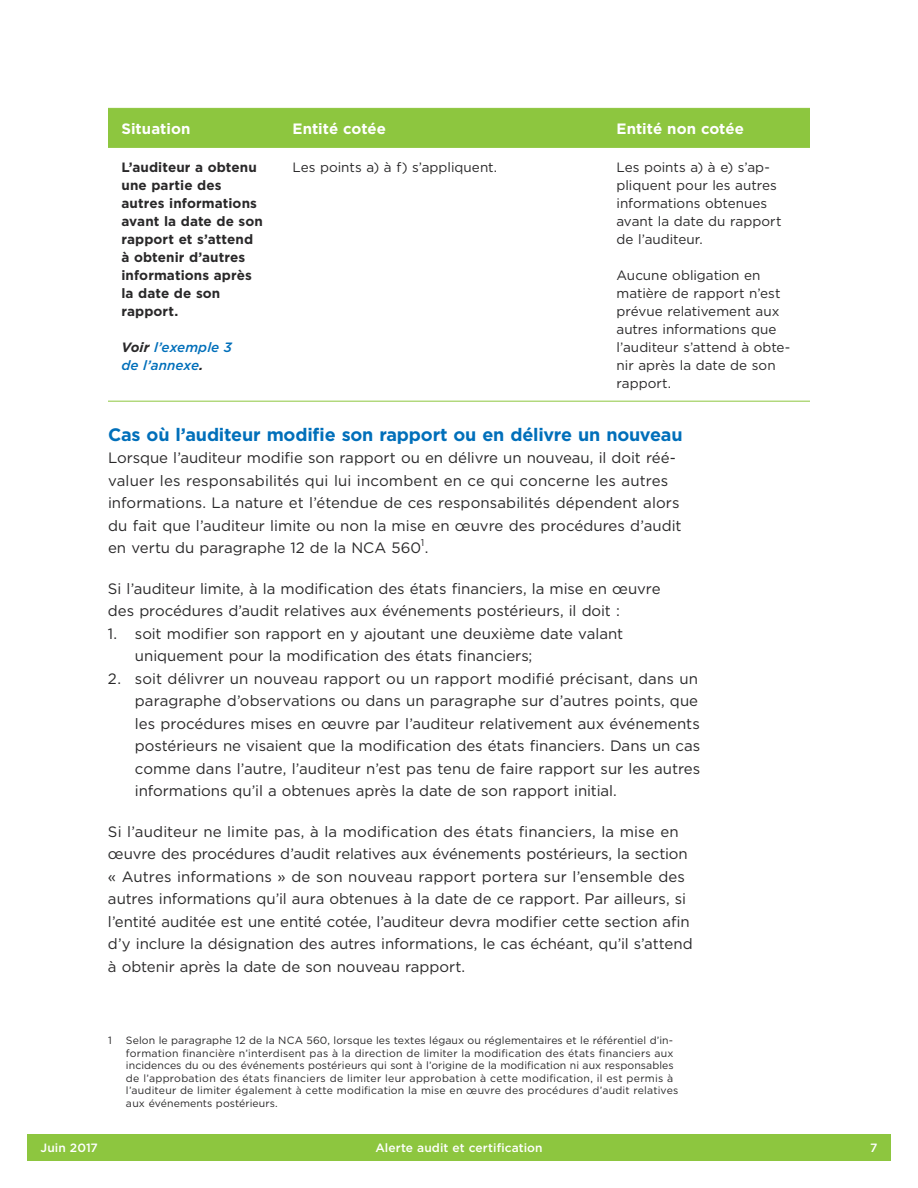
<style>
.page{position:relative;width:918px;height:1188px;background:#fff}
.page>*{position:absolute;margin:0;border:0;box-sizing:border-box;transform-origin:0 0}
.t1{font:700 18px "Gotham";letter-spacing:-.01em;color:#006fba}
.t2{font:15px/22.5px "Gotham";color:#292829}
.t3{font:700 15px "Gotham";color:#fff}
.t4{font:13.5px/18px "Gotham";color:#292829}
.t5{font:700 13.5px/18px "Gotham";letter-spacing:.005em;color:#292829}
.t6{font:italic 500 13.5px/18px "Gotham";color:#006fba}
.t7{font:500 12px "Gotham";letter-spacing:.005em;color:#fff}
.t8{font:10.5px/12.6px "Gotham";letter-spacing:.01em;color:#292829}
.t9{font:9.75px "Gotham";color:#292829}
.s1{font-weight:700;color:#292829}
</style>
<div class="page">
<div style="left:27px;top:1134px;width:864px;height:27px;background:#8dc63f"></div>
<div style="left:108px;top:109px;width:702px;height:38px;background:#8dc63f"></div>
<hr style="left:108px;top:108px;width:171px;height:1px;background:#8dc63f">
<hr style="left:279px;top:108px;width:324px;height:1px;background:#8dc63f">
<hr style="left:603px;top:108px;width:207px;height:1px;background:#8dc63f">
<hr style="left:108px;top:147px;width:171px;height:1px;background:#8dc63f">
<hr style="left:279px;top:147px;width:324px;height:1px;background:#8dc63f">
<hr style="left:603px;top:147px;width:207px;height:1px;background:#8dc63f">
<hr style="left:108px;top:401px;width:171px;height:1px;background:#8dc63f">
<hr style="left:279px;top:401px;width:324px;height:1px;background:#8dc63f">
<hr style="left:603px;top:401px;width:207px;height:1px;background:#8dc63f">
<p class="t3" style="left:122px;top:119px;width:70px">Situation</p>
<p class="t3" style="left:292px;top:119px;width:95px">Entité cotée</p>
<p class="t3" style="left:616px;top:119px;width:129px">Entité non cotée</p>
<p class="t5" style="left:122px;top:158px;width:143px">L’auditeur a obtenu une partie des autres informations avant la date de son rapport et s’attend à obtenir d’autres informations après la date de son rapport.</p>
<p class="t6" style="left:122px;top:338px;width:112px"><span class="s1">Voir</span> l’exemple 3 de l’annexe<span class="s1">.</span></p>
<p class="t4" style="left:292px;top:158px;width:206px">Les points a) à f) s’appliquent.</p>
<p class="t4" style="left:616px;top:158px;width:166px">Les points a) à e) s’ap&shy;pliquent pour les autres informations obtenues avant la date du rapport de l’auditeur.</p>
<p class="t4" style="left:616px;top:266px;width:175px">Aucune obligation en matière de rapport n’est prévue relativement aux autres informations que l’auditeur s’attend à obte&shy;nir après la date de son rapport.</p>
<p class="t1" style="left:108px;top:422px;width:576px">Cas où l’auditeur modifie son rapport ou en délivre un nouveau</p>
<p class="t2" style="left:108px;top:446px;width:575px">Lorsque l’auditeur modifie son rapport ou en délivre un nouveau, il doit réé&shy;valuer les responsabilités qui lui incombent en ce qui concerne les autres informations. La nature et l’étendue de ces responsabilités dépendent alors du fait que l’auditeur limite ou non la mise en œuvre des procédures d’audit en vertu du paragraphe 12 de la NCA 560 .</p>
<p class="t9" style="left:421px;top:536px;width:5px">1</p>
<p class="t2" style="left:108px;top:577px;width:554px">Si l’auditeur limite, à la modification des états financiers, la mise en œuvre des procédures d’audit relatives aux événements postérieurs, il doit :</p>
<p class="t2" style="left:135px;top:622px;width:490px;text-indent:-27px">1. soit modifier son rapport en y ajoutant une deuxième date valant uniquement pour la modification des états financiers;</p>
<p class="t2" style="left:135px;top:667px;width:567px;text-indent:-27px">2. soit délivrer un nouveau rapport ou un rapport modifié précisant, dans un paragraphe d’observations ou dans un paragraphe sur d’autres points, que les procédures mises en œuvre par l’auditeur relativement aux événements postérieurs ne visaient que la modification des états financiers. Dans un cas comme dans l’autre, l’auditeur n’est pas tenu de faire rapport sur les autres informations qu’il a obtenues après la date de son rapport initial.</p>
<p class="t2" style="left:108px;top:820px;width:586px">Si l’auditeur ne limite pas, à la modification des états financiers, la mise en œuvre des procédures d’audit relatives aux événements postérieurs, la section « Autres informations » de son nouveau rapport portera sur l’ensemble des autres informations qu’il aura obtenues à la date de ce rapport. Par ailleurs, si l’entité auditée est une entité cotée, l’auditeur devra modifier cette section afin d’y inclure la désignation des autres informations, le cas échéant, qu’il s’attend à obtenir après la date de son nouveau rapport.</p>
<p class="t8" style="left:108px;top:1034px;width:5px">1</p>
<p class="t8" style="left:126px;top:1034px;width:554px">Selon le paragraphe 12 de la NCA 560, lorsque les textes légaux ou réglementaires et le référentiel d’in&shy;formation financière n’interdisent pas à la direction de limiter la modification des états financiers aux incidences du ou des événements postérieurs qui sont à l’origine de la modification ni aux responsables de l’approbation des états financiers de limiter leur approbation à cette modification, il est permis à l’auditeur de limiter également à cette modification la mise en œuvre des procédures d’audit relatives aux événements postérieurs.</p>
<p class="t7" style="left:40px;top:1140px;width:59px">Juin 2017</p>
<p class="t7" style="left:375px;top:1140px;width:169px">Alerte audit et certification</p>
<p class="t7" style="left:870px;top:1140px;width:9px">7</p>
</div>
